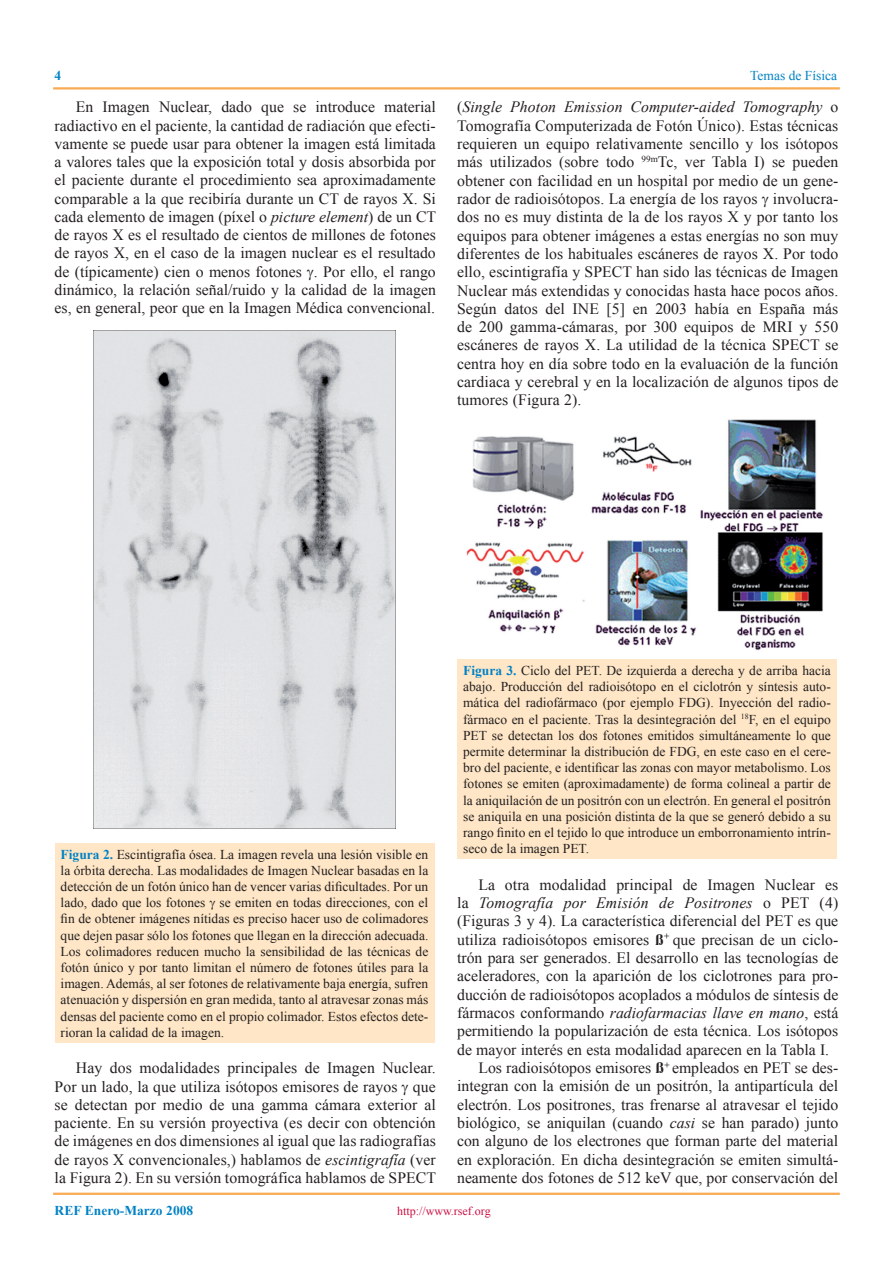
<style>
.page{position:relative;width:893px;height:1263px;background:#fff}
.page>*{position:absolute;margin:0;border:0;box-sizing:border-box;transform-origin:0 0}
.texto_normal{font:15.75px/18.3px "Times New Roman";color:#231f20;text-align:justify}
.figura_descripcion{font:13.5px/16.2px "Times New Roman";color:#231f20;text-align:justify}
.t1{font:700 13.5px "Times New Roman";color:#0082c5}
.t2{font:13.5px "Times New Roman";color:#0082c5}
.t3{font:12px "Times New Roman";color:#cd0d40}
.s1{font-style:italic}
.s2{font-weight:700;color:#0082c5}
.s3{font-weight:700}
</style>
<div class="page">
<hr style="left:53px;top:87px;width:787px;height:3px;background:#f9aa53">
<hr style="left:53px;top:1193px;width:787px;height:2px;background:#f9aa53">
<div style="left:55px;top:843px;width:379px;height:200px;background:#fee6c6"></div>
<img style="left:93px;top:330px;width:303px;height:499px">
<div style="left:457px;top:659px;width:380px;height:200px;background:#fee6c6"></div>
<img style="left:466px;top:419px;width:357px;height:232px">
<p class="t1" style="left:55px;top:66px;width:8px">4</p>
<p class="t2" style="left:750px;top:66px;width:88px">Temas de Física</p>
<p class="texto_normal" style="left:55px;top:98px;width:383px;text-indent:21px">En Imagen Nuclear, dado que se introduce material radiactivo en el paciente, la cantidad de radiación que efecti&shy;vamente se puede usar para obtener la imagen está limitada a valores tales que la exposición total y dosis absorbida por el paciente durante el procedimiento sea aproximadamente comparable a la que recibiría durante un CT de rayos X. Si cada elemento de imagen (píxel o <span class="s1">picture element</span>) de un CT de rayos X es el resultado de cientos de millones de fotones de rayos X, en el caso de la imagen nuclear es el resultado de (típicamente) cien o menos fotones . Por ello, el rango dinámico, la relación señal/ruido y la calidad de la imagen es, en general, peor que en la Imagen Médica convencional.</p>
<p class="texto_normal" style="left:457px;top:98px;width:383px">(<span class="s1">Single Photon Emission Computer-aided Tomography</span> o Tomografía Computerizada de Fotón Único). Estas técnicas requieren un equipo relativamente sencillo y los isótopos más utilizados (sobre todo <sup>99m</sup>Tc, ver Tabla I) se pueden obtener con facilidad en un hospital por medio de un gene&shy;rador de radioisótopos. La energía de los rayos involucra&shy;dos no es muy distinta de la de los rayos X y por tanto los equipos para obtener imágenes a estas energías no son muy diferentes de los habituales escáneres de rayos X. Por todo ello, escintigrafía y SPECT han sido las técnicas de Imagen Nuclear más extendidas y conocidas hasta hace pocos años.<br>Según datos del INE [5] en 2003 había en España más de 200 gamma-cámaras, por 300 equipos de MRI y 550 escáneres de rayos X. La utilidad de la técnica SPECT se centra hoy en día sobre todo en la evaluación de la función cardiaca y cerebral y en la localización de algunos tipos de tumores (Figura 2).</p>
<p class="figura_descripcion" style="left:61px;top:846px;width:369px"><span class="s2">Figura 2.</span> Escintigrafía ósea. La imagen revela una lesión visible en la órbita derecha. Las modalidades de Imagen Nuclear basadas en la detección de un fotón único han de vencer varias dificultades. Por un lado, dado que los fotones se emiten en todas direcciones, con el fin de obtener imágenes nítidas es preciso hacer uso de colimadores que dejen pasar sólo los fotones que llegan en la dirección adecuada.<br>Los colimadores reducen mucho la sensibilidad de las técnicas de fotón único y por tanto limitan el número de fotones útiles para la imagen. Además, al ser fotones de relativamente baja energía, sufren atenuación y dispersión en gran medida, tanto al atravesar zonas más densas del paciente como en el propio colimador. Estos efectos dete&shy;rioran la calidad de la imagen.</p>
<p class="texto_normal" style="left:55px;top:1059px;width:383px;text-indent:21px">Hay dos modalidades principales de Imagen Nuclear.<br>Por un lado, la que utiliza isótopos emisores de rayos que se detectan por medio de una gamma cámara exterior al paciente. En su versión proyectiva (es decir con obtención de imágenes en dos dimensiones al igual que las radiografías de rayos X convencionales,) hablamos de <span class="s1">escintigrafía</span> (ver la Figura 2). En su versión tomográfica hablamos de SPECT</p>
<p class="figura_descripcion" style="left:463px;top:662px;width:369px"><span class="s2">Figura 3.</span> Ciclo del PET. De izquierda a derecha y de arriba hacia abajo. Producción del radioisótopo en el ciclotrón y síntesis auto&shy;mática del radiofármaco (por ejemplo FDG). Inyección del radio&shy;fármaco en el paciente. Tras la desintegración del <sup>18</sup>F, en el equipo PET se detectan los dos fotones emitidos simultáneamente lo que permite determinar la distribución de FDG, en este caso en el cere&shy;bro del paciente, e identificar las zonas con mayor metabolismo. Los fotones se emiten (aproximadamente) de forma colineal a partir de la aniquilación de un positrón con un electrón. En general el positrón se aniquila en una posición distinta de la que se generó debido a su rango finito en el tejido lo que introduce un emborronamiento intrín&shy;seco de la imagen PET.</p>
<p class="texto_normal" style="left:457px;top:875px;width:383px;text-indent:21px">La otra modalidad principal de Imagen Nuclear es la <span class="s1">Tomografía por Emisión de Positrones</span> o PET (4) (Figuras 3 y 4). La característica diferencial del PET es que utiliza radioisótopos emisores <span class="s3">ß</span><sup>+</sup> que precisan de un ciclo&shy;trón para ser generados. El desarrollo en las tecnologías de aceleradores, con la aparición de los ciclotrones para pro&shy;ducción de radioisótopos acoplados a módulos de síntesis de fármacos conformando <span class="s1">radiofarmacias llave en mano</span>, está permitiendo la popularización de esta técnica. Los isótopos de mayor interés en esta modalidad aparecen en la Tabla I.</p>
<p class="texto_normal" style="left:457px;top:1058px;width:383px;text-indent:21px">Los radioisótopos emisores <span class="s3">ß</span><sup>+</sup> empleados en PET se des&shy;integran con la emisión de un positrón, la antipartícula del electrón. Los positrones, tras frenarse al atravesar el tejido biológico, se aniquilan (cuando <span class="s1">casi</span> se han parado) junto con alguno de los electrones que forman parte del material en exploración. En dicha desintegración se emiten simultá&shy;neamente dos fotones de 512 keV que, por conservación del</p>
<p class="t1" style="left:55px;top:1201px;width:140px">REF Enero-Marzo 2008</p>
<p class="t3" style="left:397px;top:1202px;width:95px">http://www.rsef.org</p>
</div>
